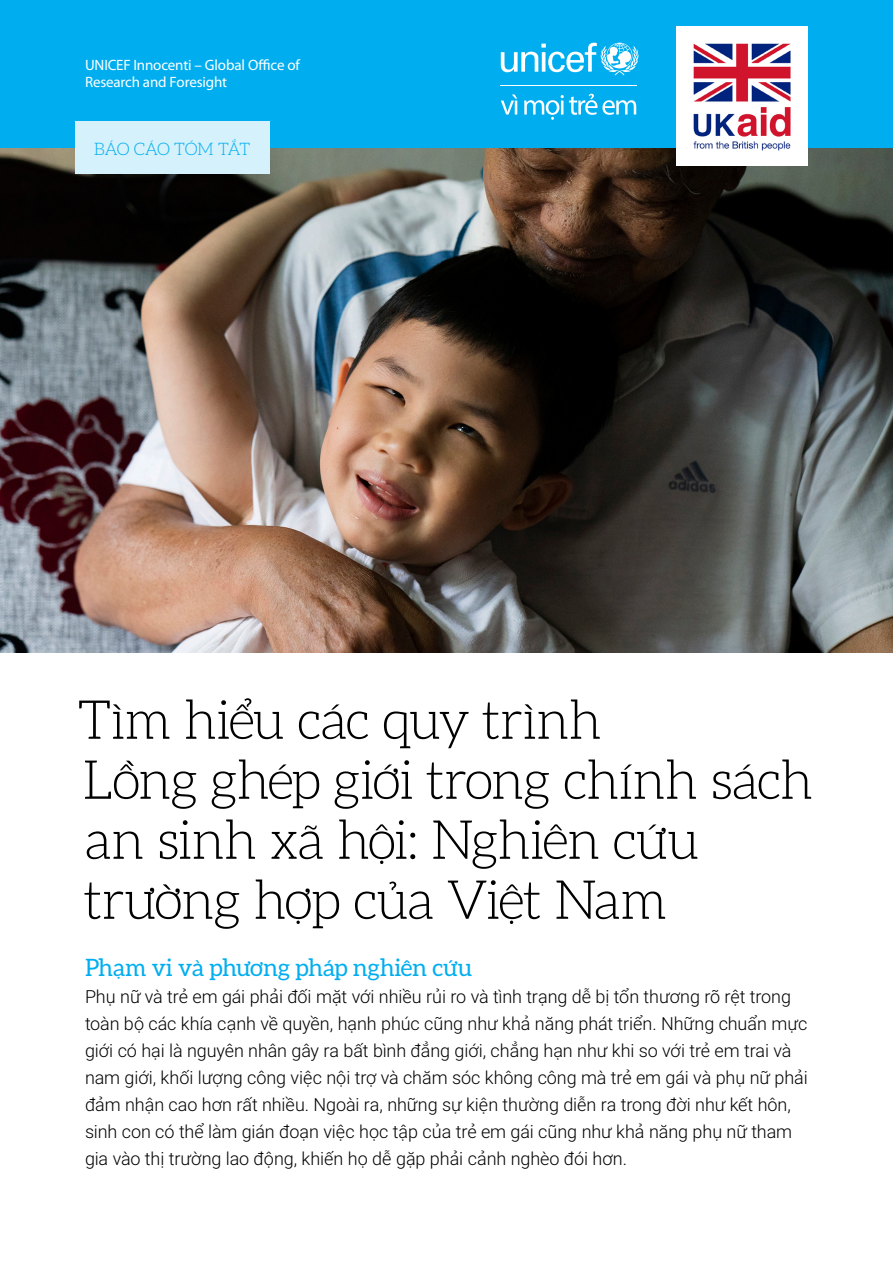
<style>
.page{position:relative;width:893px;height:1263px;background:#fff}
.page>*{position:absolute;margin:0;border:0;box-sizing:border-box;transform-origin:0 0}
.Brief_-_Title{font:300 54px/60px "SVN Aleo";letter-spacing:-.03em;color:#000}
.Brief_-_Body__H1{font:24px "SVN Aleo";letter-spacing:-.01em;color:#00aeef}
.Brief_-_Body_text{font:300 18px/27px "Roboto";letter-spacing:-.005em;color:#000}
.t1{font:300 17.25px "SVN Aleo";letter-spacing:-.045em;color:#00aeef}
.t2{font:15px/16.5px "Myriad Pro";letter-spacing:-.01em;color:#fff}
</style>
<div class="page">
<img style="left:0;top:149px;width:893px;height:503px">
<div style="left:0;top:0;width:893px;height:148px;background:#00aeef"></div>
<div style="left:75px;top:122px;width:194px;height:52px;background:#d4f1fc"></div>
<img style="left:677px;top:26px;width:131px;height:139px">
<svg style="left:501px;top:43px;width:137px;height:32px"></svg>
<hr style="left:501px;top:85px;width:136px;height:1px;background:#fff">
<svg style="left:501px;top:95px;width:16px;height:20px"></svg>
<svg style="left:524px;top:94px;width:112px;height:26px"></svg>
<p class="t2" style="left:85px;top:57px;width:216px">UNICEF Innocenti – Global Office of<br>Research and Foresight</p>
<p class="t1" style="left:94px;top:137px;width:158px">BÁO CÁO TÓM TẮT</p>
<p class="Brief_-_Title" style="left:78px;top:686px;width:737px">Tìm hiểu các quy trình<br>Lồng ghép giới trong chính sách an sinh xã hội: Nghiên cứu trường hợp của Việt Nam</p>
<p class="Brief_-_Body__H1" style="left:85px;top:952px;width:389px">Phạm vi và phương pháp nghiên cứu</p>
<p class="Brief_-_Body_text" style="left:85px;top:982px;width:724px">Phụ nữ và trẻ em gái phải đối mặt với nhiều rủi ro và tình trạng dễ bị tổn thương rõ rệt trong toàn bộ các khía cạnh về quyền, hạnh phúc cũng như khả năng phát triển. Những chuẩn mực giới có hại là nguyên nhân gây ra bất bình đẳng giới, chẳng hạn như khi so với trẻ em trai và nam giới, khối lượng công việc nội trợ và chăm sóc không công mà trẻ em gái và phụ nữ phải đảm nhận cao hơn rất nhiều. Ngoài ra, những sự kiện thường diễn ra trong đời như kết hôn, sinh con có thể làm gián đoạn việc học tập của trẻ em gái cũng như khả năng phụ nữ tham gia vào thị trường lao động, khiến họ dễ gặp phải cảnh nghèo đói hơn.</p>
</div>
